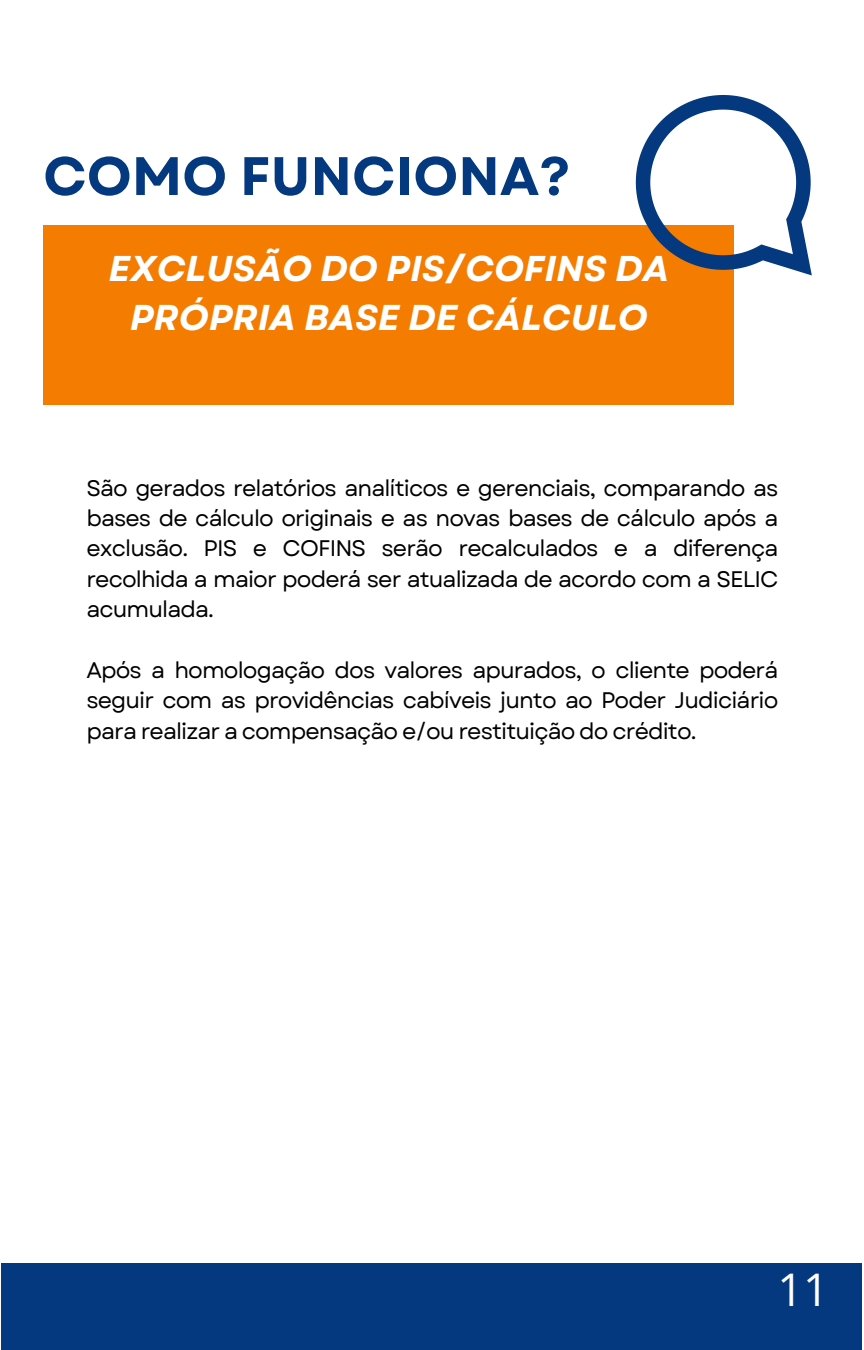
<style>
.page{position:relative;width:864px;height:1350px;background:#fff}
.page>*{position:absolute;margin:0;border:0;box-sizing:border-box;transform-origin:0 0}
.t1{font:700 54px "Garet";color:#043980}
.t2{font:45px "Open Sans";color:#fff}
.t3{font:italic 700 35.77px/49.1px "Garet";color:#fff;text-align:center}
.t4{font:22.5px/30.4px "Garet";letter-spacing:-.04em;color:#000;text-align:justify}
</style>
<div class="page">
<div style="left:43px;top:225px;width:691px;height:180px;background:#f47c00"></div>
<svg style="left:636px;top:95px;width:176px;height:180px"></svg>
<div style="left:2px;top:1264px;width:860px;height:86px;background:#043980"></div>
<h1 class="t1" style="left:43px;top:137px;width:529px">COMO FUNCIONA?</h1>
<p class="t3" style="left:109px;top:244px;width:562px">EXCLUSÃO DO PIS/COFINS DA<br>PRÓPRIA BASE DE CÁLCULO</p>
<h3 class="t4" style="left:86px;top:473px;width:694px">São gerados relatórios analíticos e gerenciais, comparando as bases de cálculo originais e as novas bases de cálculo após a exclusão. PIS e COFINS serão recalculados e a diferença recolhida a maior poderá ser atualizada de acordo com a SELIC acumulada.</h3>
<p class="t4" style="left:86px;top:655px;width:694px">Após a homologação dos valores apurados, o cliente poderá seguir com as providências cabíveis junto ao Poder Judiciário para realizar a compensação e/ou restituição do crédito.</p>
<h2 class="t2" style="left:778px;top:1258px;width:53px">11</h2>
</div>
